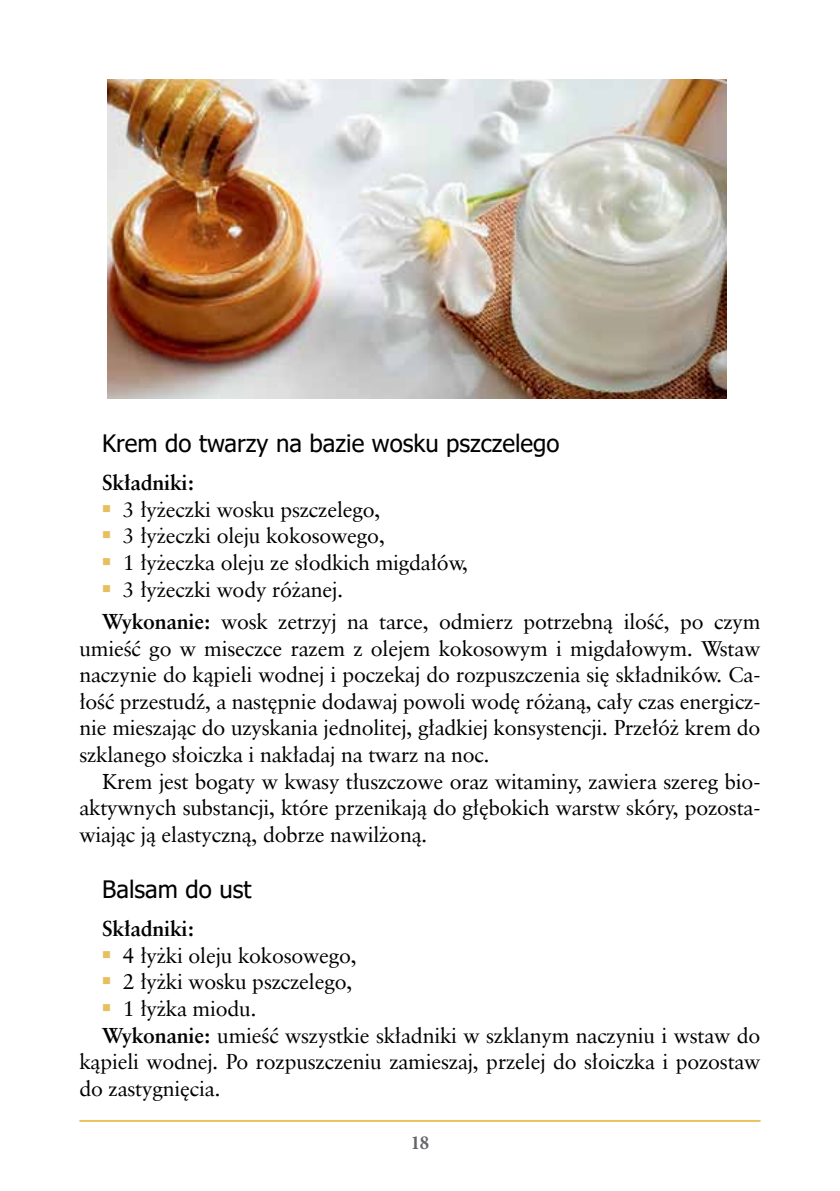
<style>
.page{position:relative;width:840px;height:1191px;background:#fff}
.page>*{position:absolute;margin:0;border:0;box-sizing:border-box;transform-origin:0 0}
.t1{font:24px "Tahoma";color:#000}
.t2{font:21.4px/26.6px "Class Garmnd EU Normal";letter-spacing:-.01em;color:#000;text-align:justify}
.t3{font:21.4px "Class Garmnd EU Bold";letter-spacing:-.01em;color:#000}
.t4{font:700 condensed 20px "Minion Pro";color:#656669}
.s1{font-family:"Class Garmnd EU Bold"}
</style>
<div class="page">
<hr style="left:79px;top:1120px;width:681px;height:2px;background:#e9c25e">
<img style="left:108px;top:79px;width:618px;height:319px">
<p class="t1" style="left:102px;top:427px;width:458px">Krem do twarzy na bazie wosku pszczelego</p>
<p class="t3" style="left:102px;top:469px;width:94px">Składniki:</p>
<p class="t2" style="left:102px;top:497px;width:280px"><sup>■</sup> 3 łyżeczki wosku pszczelego,</p>
<p class="t2" style="left:102px;top:523px;width:284px"><sup>■</sup> 3 łyżeczki oleju kokosowego,</p>
<p class="t2" style="left:102px;top:550px;width:367px"><sup>■</sup> 1 łyżeczka oleju ze słodkich migdałów,</p>
<p class="t2" style="left:102px;top:574px;width:659px;line-height:32.2px"><sup>■</sup> 3 łyżeczki wody różanej.<br><span class="s1">Wykonanie:</span> wosk zetrzyj na tarce, odmierz potrzebną ilość, po czym</p>
<p class="t2" style="left:79px;top:635px;width:682px">umieść go w miseczce razem z olejem kokosowym i migdałowym. Wstaw naczynie do kąpieli wodnej i poczekaj do rozpuszczenia się składników. Ca&shy;łość przestudź, a następnie dodawaj powoli wodę różaną, cały czas energicz&shy;nie mieszając do uzyskania jednolitej, gładkiej konsystencji. Przełóż krem do szklanego słoiczka i nakładaj na twarz na noc.</p>
<p class="t2" style="left:79px;top:768px;width:682px;text-indent:23px">Krem jest bogaty w kwasy tłuszczowe oraz witaminy, zawiera szereg bio&shy;aktywnych substancji, które przenikają do głębokich warstw skóry, pozosta&shy;wiając ją elastyczną, dobrze nawilżoną.</p>
<p class="t1" style="left:102px;top:873px;width:151px">Balsam do ust</p>
<p class="t3" style="left:102px;top:915px;width:94px">Składniki:</p>
<p class="t2" style="left:102px;top:942px;width:256px"><sup>■</sup> 4 łyżki oleju kokosowego,</p>
<p class="t2" style="left:102px;top:969px;width:251px"><sup>■</sup> 2 łyżki wosku pszczelego,</p>
<p class="t2" style="left:102px;top:996px;width:156px"><sup>■</sup> 1 łyżka miodu.</p>
<p class="t2" style="left:102px;top:1022px;width:659px"><span class="s1">Wykonanie:</span> umieść wszystkie składniki w szklanym naczyniu i wstaw do</p>
<p class="t2" style="left:79px;top:1049px;width:682px">kąpieli wodnej. Po rozpuszczeniu zamieszaj, przelej do słoiczka i pozostaw</p>
<p class="t2" style="left:79px;top:1075px;width:143px">do zastygnięcia.</p>
<p class="t4" style="left:410px;top:1128px;width:20px">18</p>
</div>
